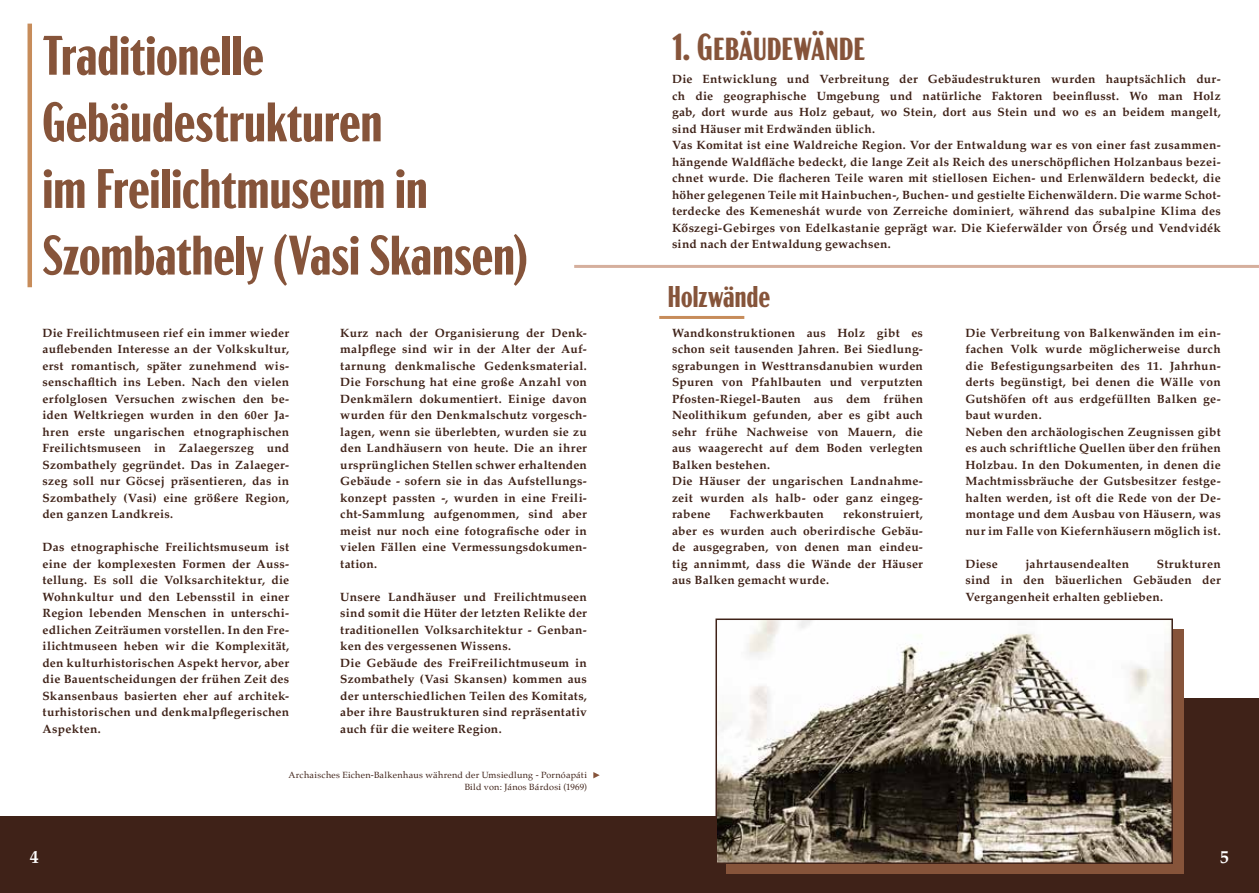
<style>
.page{position:relative;width:1259px;height:893px;background:#fff}
.page>*{position:absolute;margin:0;border:0;box-sizing:border-box;transform-origin:0 0}
.t1{font:700 extra-condensed 55.5px/66.6px "Acme Gothic";color:#86543a}
.t2{font:700 extra-condensed 37.5px "Acme Gothic";letter-spacing:.005em;color:#86543a}
.t3{font:700 extra-condensed 30px "Acme Gothic";letter-spacing:.01em;color:#86543a}
.t4{font:700 18px "Palatino";color:#fff}
.t5{font:700 12px/16.5px "Palatino";letter-spacing:.025em;color:#3f2218;text-align:justify}
.t6{font:9px/12px "Palatino";letter-spacing:.025em;color:#3f2218;text-align:right}
</style>
<div class="page">
<div style="left:892px;top:698px;width:367px;height:195px;background:#3f2218"></div>
<div style="left:0;top:816px;width:1259px;height:77px;background:#3f2218"></div>
<div style="left:726px;top:629px;width:457px;height:245px;background:#86543a"></div>
<img style="left:718px;top:621px;width:452px;height:240px">
<div style="left:715px;top:618px;width:458px;height:246px;border:2px solid #3f2218"></div>
<hr style="left:28px;top:24px;width:4px;height:263px;background:#c78c5a">
<hr style="left:574px;top:265px;width:685px;height:3px;background:#d5af9d">
<hr style="left:659px;top:316px;width:85px;height:3px;background:#c78c5a">
<svg style="left:593px;top:772px;width:7px;height:6px"></svg>
<h1 class="t1" style="left:43px;top:18px;width:486px">Traditionelle<br>Gebäudestrukturen<br>im Freilichtmuseum in<br>Szombathely (Vasi Skansen)</h1>
<p class="t5" style="left:43px;top:324px;width:248px">Die Freilichtmuseen rief ein immer wieder auflebenden Interesse an der Volkskultur, erst romantisch, später zunehmend wis&shy;senschafltich ins Leben. Nach den vielen erfolglosen Versuchen zwischen den be&shy;iden Weltkriegen wurden in den 60er Ja&shy;hren erste ungarischen etnographischen Freilichtsmuseen in Zalaegerszeg und Szombathely gegründet. Das in Zalaeger&shy;szeg soll nur Göcsej präsentieren, das in Szombathely (Vasi) eine größere Region, den ganzen Landkreis.</p>
<p class="t5" style="left:43px;top:539px;width:248px">Das etnographische Freilichtsmuseum ist eine der komplexesten Formen der Auss&shy;tellung. Es soll die Volksarchitektur, die Wohnkultur und den Lebensstil in einer Region lebenden Menschen in unterschi&shy;edlichen Zeiträumen vorstellen. In den Fre&shy;ilichtmuseen heben wir die Komplexität, den kulturhistorischen Aspekt hervor, aber die Bauentscheidungen der frühen Zeit des Skansenbaus basierten eher auf architek&shy;turhistorischen und denkmalpflegerischen Aspekten.</p>
<p class="t5" style="left:340px;top:324px;width:248px">Kurz nach der Organisierung der Denk&shy;malpflege sind wir in der Alter der Auf&shy;tarnung denkmalische Gedenksmaterial.<br>Die Forschung hat eine große Anzahl von Denkmälern dokumentiert. Einige davon wurden für den Denkmalschutz vorgesch&shy;lagen, wenn sie überlebten, wurden sie zu den Landhäusern von heute. Die an ihrer ursprünglichen Stellen schwer erhaltenden Gebäude - sofern sie in das Aufstellungs&shy;konzept passten -, wurden in eine Freili&shy;cht-Sammlung aufgenommen, sind aber meist nur noch eine fotografische oder in vielen Fällen eine Vermessungsdokumen&shy;tation.</p>
<p class="t5" style="left:340px;top:588px;width:248px;text-align:left">Unsere Landhäuser und Freilichtmuseen sind somit die Hüter der letzten Relikte der traditionellen Volksarchitektur - Genban&shy;ken des vergessenen Wissens.<br>Die Gebäude des FreiFreilichtmuseum in Szombathely (Vasi Skansen) kommen aus der unterschiedlichen Teilen des Komitats, aber ihre Baustrukturen sind repräsentativ auch für die weitere Region.</p>
<p class="t6" style="left:288px;top:769px;width:300px">Archaisches Eichen-Balkenhaus während der Umsiedlung - Pornóapáti<br>Bild von: János Bárdosi (1969)</p>
<h2 class="t2" style="left:672px;top:19px;width:195px">1. Gebäudewände</h2>
<p class="t5" style="left:672px;top:71px;width:550px;text-align:left">Die Entwicklung und Verbreitung der Gebäudestrukturen wurden hauptsächlich dur&shy;ch die geographische Umgebung und natürliche Faktoren beeinflusst. Wo man Holz gab, dort wurde aus Holz gebaut, wo Stein, dort aus Stein und wo es an beidem mangelt, sind Häuser mit Erdwänden üblich.<br>Vas Komitat ist eine Waldreiche Region. Vor der Entwaldung war es von einer fast zusammen&shy;hängende Waldfläche bedeckt, die lange Zeit als Reich des unerschöpflichen Holzanbaus bezei&shy;chnet wurde. Die flacheren Teile waren mit stiellosen Eichen- und Erlenwäldern bedeckt, die höher gelegenen Teile mit Hainbuchen-, Buchen- und gestielte Eichenwäldern. Die warme Schot&shy;terdecke des Kemeneshát wurde von Zerreiche dominiert, während das subalpine Klima des Kőszegi-Gebirges von Edelkastanie geprägt war. Die Kieferwälder von Őrség und Vendvidék sind nach der Entwaldung gewachsen.</p>
<h3 class="t3" style="left:668px;top:274px;width:104px">Holzwände</h3>
<p class="t5" style="left:672px;top:324px;width:252px;text-align:left">Wandkonstruktionen aus Holz gibt es schon seit tausenden Jahren. Bei Siedlung&shy;sgrabungen in Westtransdanubien wurden Spuren von Pfahlbauten und verputzten Pfosten-Riegel-Bauten aus dem frühen Neolithikum gefunden, aber es gibt auch sehr frühe Nachweise von Mauern, die aus waagerecht auf dem Boden verlegten Balken bestehen.<br>Die Häuser der ungarischen Landnahme&shy;zeit wurden als halb- oder ganz eingeg&shy;rabene</p>
<p class="t5" style="left:672px;top:506px;width:252px;text-indent:171px">rekonstruiert, aber es wurden auch oberirdische Gebäu&shy;de ausgegraben, von denen man eindeu&shy;tig annimmt, dass die Wände der Häuser aus Balken gemacht wurde.</p>
<p class="t5" style="left:730px;top:506px;width:95px">Fachwerkbauten</p>
<p class="t5" style="left:965px;top:324px;width:257px;text-align:left">Die Verbreitung von Balkenwänden im ein&shy;fachen Volk wurde möglicherweise durch die Befestigungsarbeiten des 11. Jahrhun&shy;derts begünstigt, bei denen die Wälle von Gutshöfen oft aus erdgefüllten Balken ge&shy;baut wurden.<br>Neben den archäologischen Zeugnissen gibt es auch schriftliche Quellen über den frühen Holzbau. In den Dokumenten, in denen die Machtmissbräuche der Gutsbesitzer festge&shy;halten werden, ist oft die Rede von der De&shy;montage und dem Ausbau von Häusern, was nur im Falle von Kiefernhäusern möglich ist.</p>
<p class="t5" style="left:965px;top:555px;width:34px">Diese</p>
<p class="t5" style="left:1025px;top:555px;width:105px">jahrtausendealten</p>
<p class="t5" style="left:965px;top:555px;width:257px;text-indent:191px">Strukturen sind in den bäuerlichen Gebäuden der Vergangenheit erhalten geblieben.</p>
<h3 class="t4" style="left:30px;top:842px;width:10px">4</h3>
<h3 class="t4" style="left:1220px;top:842px;width:10px">5</h3>
</div>
